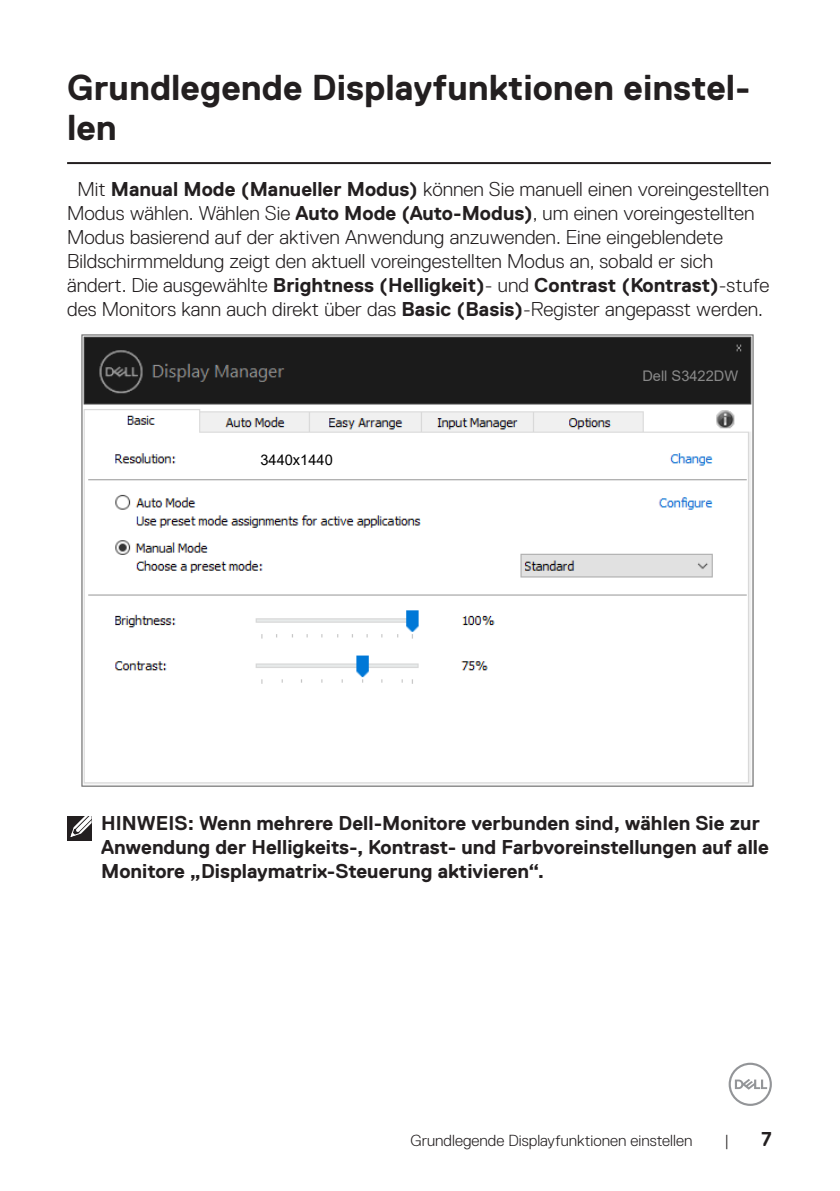
<style>
.page{position:relative;width:840px;height:1191px;background:#fff}
.page>*{position:absolute;margin:0;border:0;box-sizing:border-box;transform-origin:0 0}
.Head_1{font:700 36px/40px "Dell Replica";color:#231f20}
.Paragraph{font:300 20px/24px "Dell Replica";color:#231f20}
.Note{font:700 20px/24px "Dell Replica";color:#231f20}
.t1{font:300 16px "Dell Replica";color:#231f20}
.t2{font:14.6px "Arial";color:#898989}
.t3{font:14.6px "Arial";color:#000}
.s1{font-weight:700}
</style>
<div class="page">
<svg style="left:728px;top:1062px;width:43px;height:44px"></svg>
<hr style="left:67px;top:162px;width:703px;height:2px;background:#231f20">
<img style="left:81px;top:334px;width:673px;height:453px">
<div style="left:627px;top:361px;width:110px;height:25px;background:#1b1b1b"></div>
<div style="left:255px;top:451px;width:111px;height:18px;background:#fff"></div>
<div style="left:67px;top:816px;width:24px;height:24px;background:#231f20"></div>
<svg style="left:70px;top:816px;width:22px;height:22px"></svg>
<p class="Head_1" style="left:67px;top:67px;width:684px">Grundlegende Displayfunktionen einstel&shy;len</p>
<p class="Paragraph" style="left:67px;top:177px;width:703px;text-indent:10px">Mit <span class="s1">Manual Mode (Manueller Modus)</span> können Sie manuell einen voreingestellten Modus wählen. Wählen Sie <span class="s1">Auto Mode (Auto-Modus)</span>, um einen voreingestellten Modus basierend auf der aktiven Anwendung anzuwenden. Eine eingeblendete Bildschirmmeldung zeigt den aktuell voreingestellten Modus an, sobald er sich ändert. Die ausgewählte <span class="s1">Brightness (Helligkeit)</span>- und <span class="s1">Contrast (Kontrast)</span>-stufe des Monitors kann auch direkt über das <span class="s1">Basic (Basis)</span>-Register angepasst werden.</p>
<p class="t3" style="left:260px;top:450px;width:74px">3440x1440</p>
<p class="t2" style="left:642px;top:366px;width:97px">Dell S3422DW</p>
<p class="Note" style="left:101px;top:811px;width:668px">HINWEIS: Wenn mehrere Dell-Monitore verbunden sind, wählen Sie zur<br>Anwendung der Helligkeits-, Kontrast- und Farbvoreinstellungen auf alle<br>Monitore „Displaymatrix-Steuerung aktivieren“.</p>
<p class="t1" style="left:410px;top:1131px;width:283px">Grundlegende Displayfunktionen einstellen</p>
<p class="t1" style="left:724px;top:1131px;width:6px">|</p>
<p class="Note" style="left:760px;top:1126px;width:12px">7</p>
</div>
